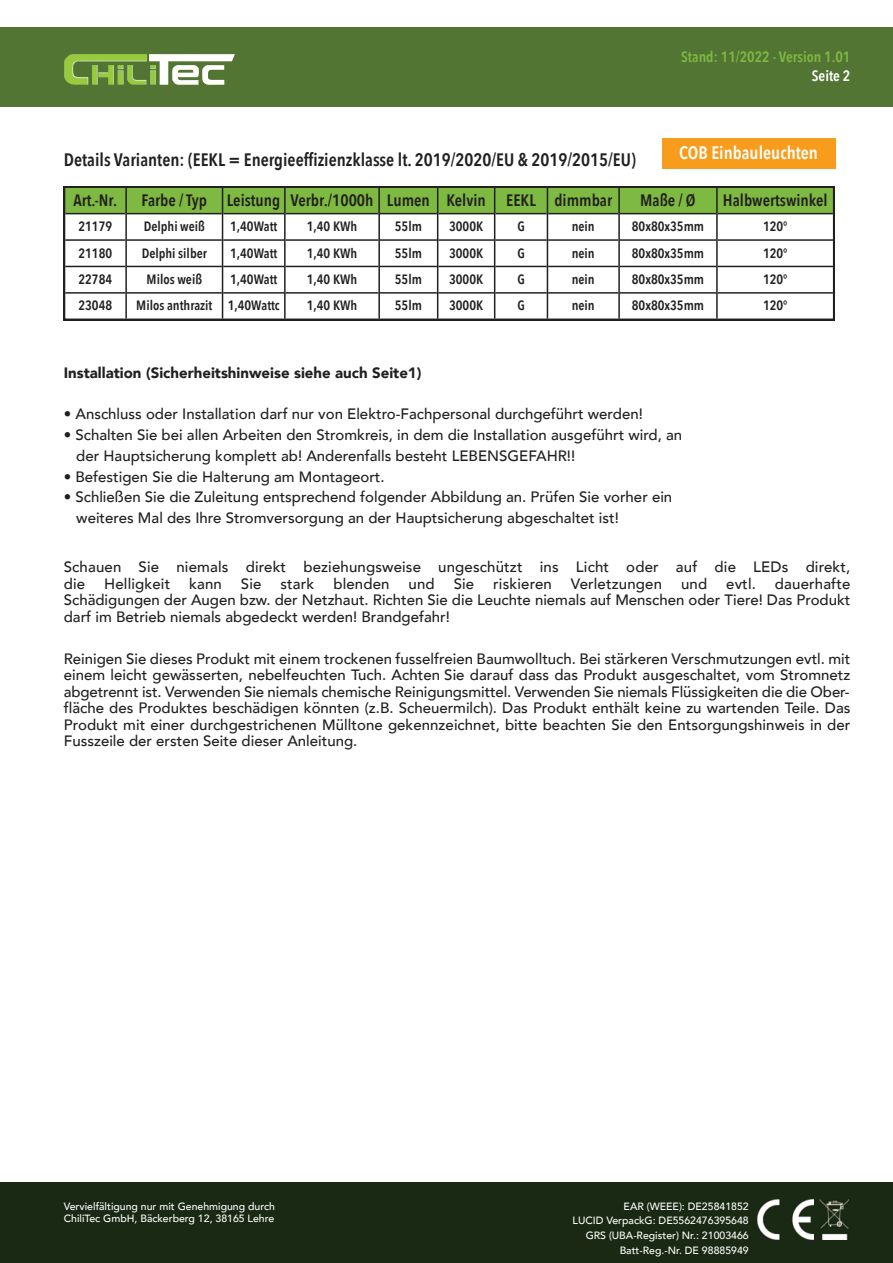
<style>
.page{position:relative;width:893px;height:1263px;background:#fff}
.page>*{position:absolute;margin:0;border:0;box-sizing:border-box;transform-origin:0 0}
.t1{font:600 18px "Avenir Next Condensed";color:#221f1f}
.t2{font:600 18px "Avenir Next Condensed";color:#fff}
.t3{font:600 16.5px "Avenir Next Condensed";color:#221f1f}
.t4{font:500 15px/16.5px "Avenir";color:#221f1f;text-align:justify}
.t5{font:900 15px "Avenir";color:#221f1f}
.t6{font:600 15px "Avenir Next Condensed";color:#7eb941}
.t7{font:600 15px "Avenir Next Condensed";color:#fff}
.t8{font:600 13.5px "Avenir Next Condensed";color:#221f1f}
.t9{font:500 10.5px/14.7px "Avenir";color:#fff}
</style>
<div class="page">
<div style="left:0;top:27px;width:893px;height:79px;background:#527534"></div>
<div style="left:0;top:1182px;width:893px;height:81px;background:#192914"></div>
<img style="left:820px;top:1199px;width:29px;height:40px">
<img style="left:757px;top:1199px;width:56px;height:40px">
<img style="left:64px;top:54px;width:171px;height:31px">
<svg style="left:64px;top:186px;width:770px;height:134px"></svg>
<hr style="left:125px;top:188px;width:2px;height:131px;background:#221f1f">
<hr style="left:222px;top:188px;width:1px;height:131px;background:#221f1f">
<hr style="left:284px;top:188px;width:2px;height:131px;background:#221f1f">
<hr style="left:378px;top:188px;width:2px;height:131px;background:#221f1f">
<hr style="left:437px;top:188px;width:1px;height:131px;background:#221f1f">
<hr style="left:494px;top:188px;width:1px;height:131px;background:#221f1f">
<hr style="left:547px;top:188px;width:1px;height:131px;background:#221f1f">
<hr style="left:618px;top:188px;width:2px;height:131px;background:#221f1f">
<hr style="left:716px;top:188px;width:2px;height:131px;background:#221f1f">
<hr style="left:65px;top:213px;width:60px;height:1px;background:#221f1f">
<hr style="left:127px;top:213px;width:95px;height:1px;background:#221f1f">
<hr style="left:223px;top:213px;width:61px;height:1px;background:#221f1f">
<hr style="left:286px;top:213px;width:92px;height:1px;background:#221f1f">
<hr style="left:380px;top:213px;width:57px;height:1px;background:#221f1f">
<hr style="left:438px;top:213px;width:56px;height:1px;background:#221f1f">
<hr style="left:495px;top:213px;width:52px;height:1px;background:#221f1f">
<hr style="left:548px;top:213px;width:70px;height:1px;background:#221f1f">
<hr style="left:620px;top:213px;width:96px;height:1px;background:#221f1f">
<hr style="left:718px;top:213px;width:115px;height:1px;background:#221f1f">
<hr style="left:65px;top:239px;width:60px;height:2px;background:#221f1f">
<hr style="left:127px;top:239px;width:95px;height:2px;background:#221f1f">
<hr style="left:223px;top:239px;width:61px;height:2px;background:#221f1f">
<hr style="left:286px;top:239px;width:92px;height:2px;background:#221f1f">
<hr style="left:380px;top:239px;width:57px;height:2px;background:#221f1f">
<hr style="left:438px;top:239px;width:56px;height:2px;background:#221f1f">
<hr style="left:495px;top:239px;width:52px;height:2px;background:#221f1f">
<hr style="left:548px;top:239px;width:70px;height:2px;background:#221f1f">
<hr style="left:620px;top:239px;width:96px;height:2px;background:#221f1f">
<hr style="left:718px;top:239px;width:115px;height:2px;background:#221f1f">
<hr style="left:65px;top:266px;width:60px;height:1px;background:#221f1f">
<hr style="left:127px;top:266px;width:95px;height:1px;background:#221f1f">
<hr style="left:223px;top:266px;width:61px;height:1px;background:#221f1f">
<hr style="left:286px;top:266px;width:92px;height:1px;background:#221f1f">
<hr style="left:380px;top:266px;width:57px;height:1px;background:#221f1f">
<hr style="left:438px;top:266px;width:56px;height:1px;background:#221f1f">
<hr style="left:495px;top:266px;width:52px;height:1px;background:#221f1f">
<hr style="left:548px;top:266px;width:70px;height:1px;background:#221f1f">
<hr style="left:620px;top:266px;width:96px;height:1px;background:#221f1f">
<hr style="left:718px;top:266px;width:115px;height:1px;background:#221f1f">
<hr style="left:65px;top:292px;width:60px;height:2px;background:#221f1f">
<hr style="left:127px;top:292px;width:95px;height:2px;background:#221f1f">
<hr style="left:223px;top:292px;width:61px;height:2px;background:#221f1f">
<hr style="left:286px;top:292px;width:92px;height:2px;background:#221f1f">
<hr style="left:380px;top:292px;width:57px;height:2px;background:#221f1f">
<hr style="left:438px;top:292px;width:56px;height:2px;background:#221f1f">
<hr style="left:495px;top:292px;width:52px;height:2px;background:#221f1f">
<hr style="left:548px;top:292px;width:70px;height:2px;background:#221f1f">
<hr style="left:620px;top:292px;width:96px;height:2px;background:#221f1f">
<hr style="left:718px;top:292px;width:115px;height:2px;background:#221f1f">
<div style="left:662px;top:138px;width:173px;height:30px;background:#f89c1b"></div>
<p class="t6" style="left:681px;top:50px;width:171px">Stand: 11/2022 - Version 1.01</p>
<p class="t7" style="left:812px;top:70px;width:40px">Seite 2</p>
<p class="t2" style="left:679px;top:145px;width:140px">COB Einbauleuchten</p>
<p class="t1" style="left:64px;top:152px;width:574px">Details Varianten: (EEKL = Energieeffizienzklasse lt. 2019/2020/EU &amp; 2019/2015/EU)</p>
<p class="t3" style="left:73px;top:193px;width:45px">Art.-Nr.</p>
<p class="t3" style="left:142px;top:193px;width:472px">Farbe / Typ Leistung Verbr./1000h Lumen Kelvin EEKL dimmbar</p>
<p class="t3" style="left:640px;top:193px;width:57px">Maße / Ø</p>
<p class="t3" style="left:723px;top:193px;width:106px">Halbwertswinkel</p>
<p class="t8" style="left:78px;top:221px;width:35px">21179</p>
<p class="t8" style="left:144px;top:221px;width:63px">Delphi weiß</p>
<p class="t8" style="left:230px;top:221px;width:49px">1,40Watt</p>
<p class="t8" style="left:307px;top:221px;width:52px">1,40 KWh</p>
<p class="t8" style="left:395px;top:221px;width:29px">55lm</p>
<p class="t8" style="left:449px;top:221px;width:36px">3000K</p>
<p class="t8" style="left:517px;top:221px;width:9px">G</p>
<p class="t8" style="left:572px;top:221px;width:25px">nein</p>
<p class="t8" style="left:632px;top:221px;width:74px">80x80x35mm</p>
<p class="t8" style="left:763px;top:221px;width:26px">120°</p>
<p class="t8" style="left:78px;top:247px;width:35px">21180</p>
<p class="t8" style="left:142px;top:247px;width:67px">Delphi silber</p>
<p class="t8" style="left:230px;top:247px;width:49px">1,40Watt</p>
<p class="t8" style="left:307px;top:247px;width:52px">1,40 KWh</p>
<p class="t8" style="left:395px;top:247px;width:29px">55lm</p>
<p class="t8" style="left:449px;top:247px;width:36px">3000K</p>
<p class="t8" style="left:517px;top:247px;width:9px">G</p>
<p class="t8" style="left:572px;top:247px;width:25px">nein</p>
<p class="t8" style="left:632px;top:247px;width:74px">80x80x35mm</p>
<p class="t8" style="left:763px;top:247px;width:26px">120°</p>
<p class="t8" style="left:78px;top:273px;width:35px">22784</p>
<p class="t8" style="left:147px;top:273px;width:57px">Milos weiß</p>
<p class="t8" style="left:230px;top:273px;width:49px">1,40Watt</p>
<p class="t8" style="left:307px;top:273px;width:52px">1,40 KWh</p>
<p class="t8" style="left:395px;top:273px;width:29px">55lm</p>
<p class="t8" style="left:449px;top:273px;width:36px">3000K</p>
<p class="t8" style="left:517px;top:273px;width:9px">G</p>
<p class="t8" style="left:572px;top:273px;width:25px">nein</p>
<p class="t8" style="left:632px;top:273px;width:74px">80x80x35mm</p>
<p class="t8" style="left:763px;top:273px;width:26px">120°</p>
<p class="t8" style="left:78px;top:300px;width:35px">23048</p>
<p class="t8" style="left:136px;top:300px;width:145px">Milos anthrazit 1,40Wattc</p>
<p class="t8" style="left:307px;top:300px;width:52px">1,40 KWh</p>
<p class="t8" style="left:395px;top:300px;width:29px">55lm</p>
<p class="t8" style="left:449px;top:300px;width:36px">3000K</p>
<p class="t8" style="left:517px;top:300px;width:9px">G</p>
<p class="t8" style="left:572px;top:300px;width:25px">nein</p>
<p class="t8" style="left:632px;top:300px;width:74px">80x80x35mm</p>
<p class="t8" style="left:763px;top:300px;width:26px">120°</p>
<p class="t5" style="left:64px;top:366px;width:359px">Installation (Sicherheitshinweise siehe auch Seite1)</p>
<p class="t4" style="left:64px;top:407px;width:581px">ï Anschluss oder Installation darf nur von Elektro-Fachpersonal durchgeführt werden!</p>
<p class="t4" style="left:64px;top:428px;width:620px">ï Schalten Sie bei allen Arbeiten den Stromkreis, in dem die Installation ausgeführt wird, an</p>
<p class="t4" style="left:76px;top:449px;width:500px">der Hauptsicherung komplett ab! Anderenfalls besteht LEBENSGEFAHR!!</p>
<p class="t4" style="left:64px;top:470px;width:322px">ï Befestigen Sie die Halterung am Montageort.</p>
<p class="t4" style="left:64px;top:490px;width:610px">ï Schließen Sie die Zuleitung entsprechend folgender Abbildung an. Prüfen Sie vorher ein</p>
<p class="t4" style="left:76px;top:511px;width:544px">weiteres Mal des Ihre Stromversorgung an der Hauptsicherung abgeschaltet ist!</p>
<p class="t4" style="left:64px;top:561px;width:788px">Schauen Sie niemals direkt beziehungsweise ungeschützt ins Licht oder auf die LEDs direkt, die</p>
<p class="t4" style="left:64px;top:577px;width:788px;text-indent:711px">dauerhafte Schädigungen der Augen bzw. der Netzhaut. Richten Sie die Leuchte niemals auf Menschen oder Tiere! Das Produkt darf im Betrieb niemals abgedeckt werden! Brandgefahr!</p>
<p class="t4" style="left:64px;top:652px;width:788px">Reinigen Sie dieses Produkt mit einem trockenen fusselfreien Baumwolltuch. Bei stärkeren Verschmutzungen evtl. mit einem leicht gewässerten, nebelfeuchten Tuch. Achten Sie darauf dass das Produkt ausgeschaltet, vom Stromnetz abgetrennt ist. Verwenden Sie niemals chemische Reinigungsmittel. Verwenden Sie niemals Flüssigkeiten die die Ober&shy;fläche des Produktes beschädigen könnten (z.B. Scheuermilch). Das Produkt enthält keine zu wartenden Teile. Das Produkt mit einer durchgestrichenen Mülltone gekennzeichnet, bitte beachten Sie den Entsorgungshinweis in der Fusszeile der ersten Seite dieser Anleitung.</p>
<p class="t4" style="left:104px;top:577px;width:68px">Helligkeit</p>
<p class="t4" style="left:189px;top:577px;width:34px">kann</p>
<p class="t4" style="left:241px;top:577px;width:22px">Sie</p>
<p class="t4" style="left:280px;top:577px;width:35px">stark</p>
<p class="t4" style="left:333px;top:577px;width:58px">blenden</p>
<p class="t4" style="left:409px;top:577px;width:28px">und</p>
<p class="t4" style="left:454px;top:577px;width:22px">Sie</p>
<p class="t4" style="left:493px;top:577px;width:60px">riskieren</p>
<p class="t4" style="left:571px;top:577px;width:93px">Verletzungen</p>
<p class="t4" style="left:681px;top:577px;width:28px">und</p>
<p class="t4" style="left:726px;top:577px;width:31px">evtl.</p>
<p class="t9" style="left:64px;top:1201px;width:213px;line-height:12px">Vervielfältigung nur mit Genehmigung durch<br>ChiliTec GmbH, Bäckerberg 12, 38165 Lehre</p>
<p class="t9" style="left:573px;top:1200px;width:178px;text-align:right">EAR (WEEE): DE25841852<br>LUCID VerpackG: DE5562476395648<br>GRS (UBA-Register) Nr.: 21003466<br>Batt-Reg.-Nr. DE 98885949</p>
</div>
